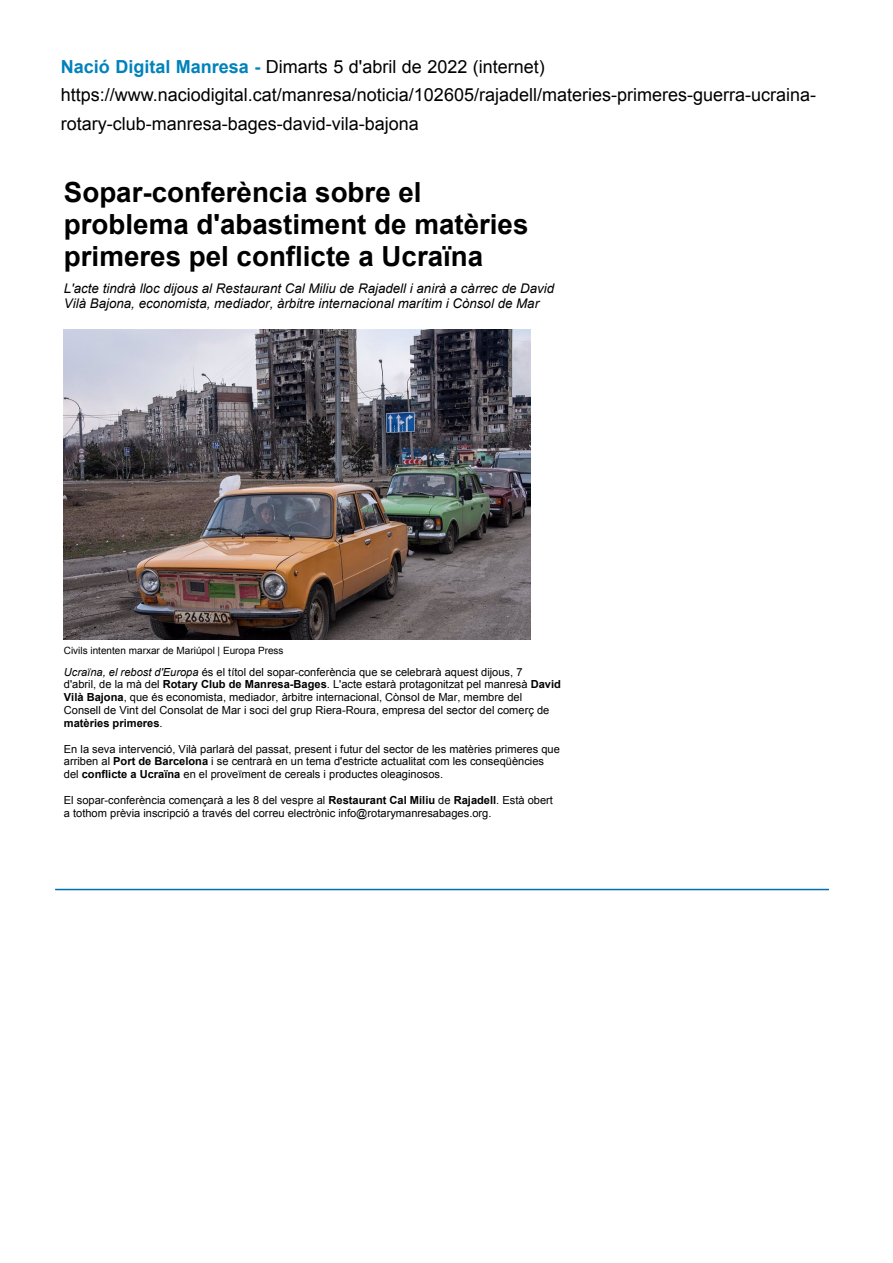
<style>
.page{position:relative;width:893px;height:1263px;background:#fff}
.page>*{position:absolute;margin:0;border:0;box-sizing:border-box;transform-origin:0 0}
.t1{font:700 27.75px/32.1px "Arial";color:#000}
.t2{font:18px/28.5px "Arial";color:#000}
.t3{font:italic 13.35px/15.5px "Arial";color:#000}
.t4{font:11.1px/12.9px "Arial";color:#000}
.t5{font:10.05px "Arial";color:#000}
.s1{font-weight:700;color:#0082bb}
.s2{font-style:italic}
.s3{font-weight:700}
</style>
<div class="page">
<hr style="left:55px;top:889px;width:774px;height:1px;background:#006faf">
<img style="left:64px;top:329px;width:466px;height:311px">
<h2 class="t2" style="left:61px;top:52px;width:757px"><span class="s1">Nació Digital Manresa -</span> Dimarts 5 d'abril de 2022 (internet) https://www.naciodigital.cat/manresa/noticia/102605/rajadell/materies-primeres-guerra-ucraina&shy;rotary-club-manresa-bages-david-vila-bajona</h2>
<h1 class="t1" style="left:64px;top:177px;width:466px">Sopar-conferència sobre el problema d'abastiment de matèries primeres pel conflicte a Ucraïna</h1>
<p class="t3" style="left:64px;top:280px;width:492px">L'acte tindrà lloc dijous al Restaurant Cal Miliu de Rajadell i anirà a càrrec de David<br>Vilà Bajona, economista, mediador, àrbitre internacional marítim i Cònsol de Mar</p>
<p class="t5" style="left:64px;top:643px;width:221px">Civils intenten marxar de Mariúpol | Europa Press</p>
<p class="t4" style="left:64px;top:665px;width:499px"><span class="s2">Ucraïna, el rebost d'Europa</span> és el títol del sopar-conferència que se celebrarà aquest dijous, 7<br>d'abril, de la mà del <span class="s3">Rotary Club de Manresa-Bages</span>. L'acte estarà protagonitzat pel manresà <span class="s3">David Vilà Bajona</span>, que és economista, mediador, àrbitre internacional, Cònsol de Mar, membre del Consell de Vint del Consolat de Mar i soci del grup Riera-Roura, empresa del sector del comerç de <span class="s3">matèries primeres</span>.</p>
<p class="t4" style="left:64px;top:742px;width:497px">En la seva intervenció, Vilà parlarà del passat, present i futur del sector de les matèries primeres que arriben al <span class="s3">Port de Barcelona</span> i se centrarà en un tema d'estricte actualitat com les conseqüències del <span class="s3">conflicte a Ucraïna</span> en el proveïment de cereals i productes oleaginosos.</p>
<p class="t4" style="left:64px;top:794px;width:491px">El sopar-conferència començarà a les 8 del vespre al <span class="s3">Restaurant Cal Miliu</span> de <span class="s3">Rajadell</span>. Està obert a tothom prèvia inscripció a través del correu electrònic info@rotarymanresabages.org.</p>
</div>
